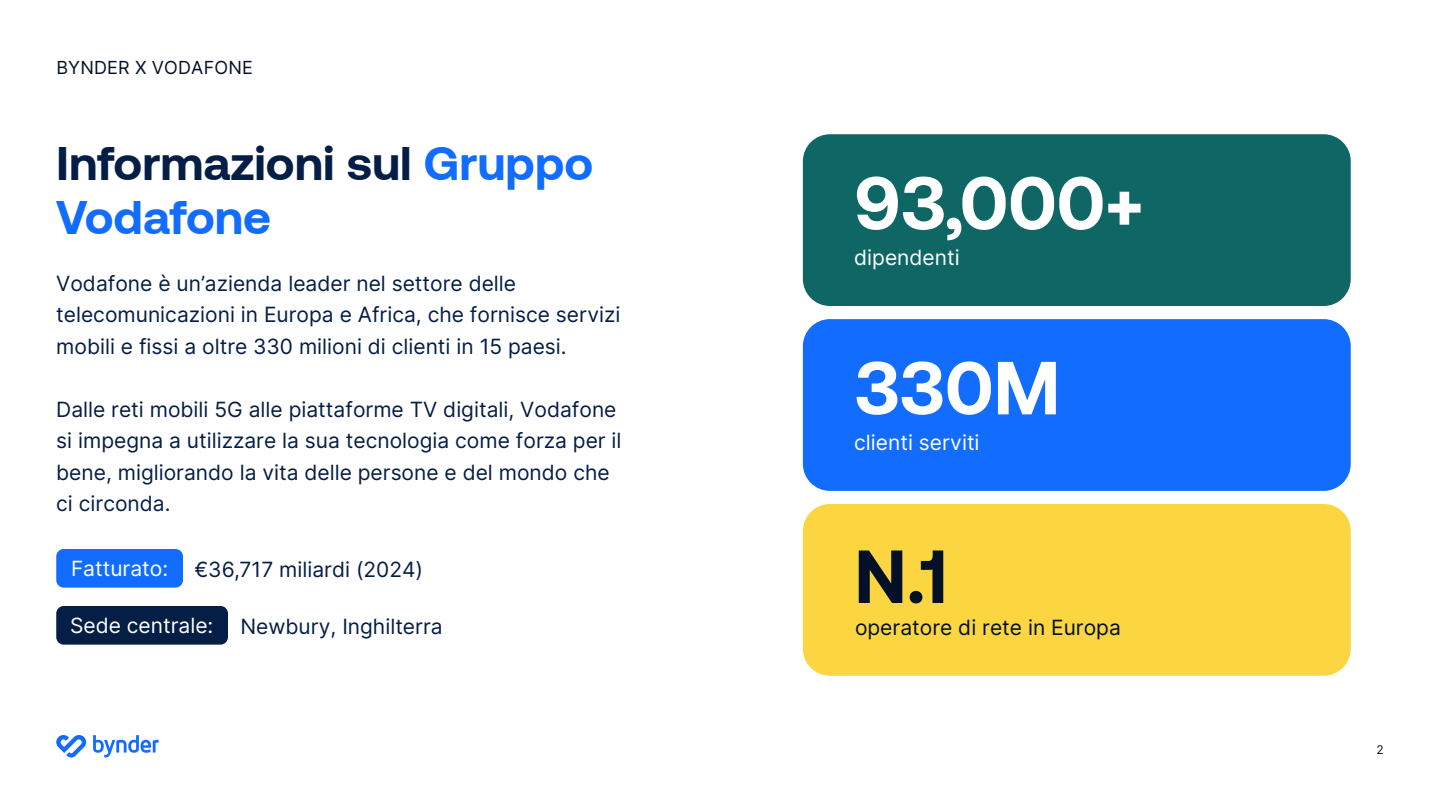
<style>
.page{position:relative;width:1440px;height:810px;background:#fff}
.page>*{position:absolute;margin:0;border:0;box-sizing:border-box;transform-origin:0 0}
.t1{font:700 75px "Aeonik";color:#fff}
.t2{font:700 75px "Aeonik";color:#031025}
.t3{font:700 48px/54px "Aeonik";color:#051e46}
.t4{font:21px/31.5px "Inter";color:#051e46}
.t5{font:21px "Inter";color:#fff}
.t6{font:21px "Inter";color:#031025}
.t7{font:18px "Inter";letter-spacing:.01em;color:#031025}
.t8{font:12px "Inter";color:#031025}
.s1{color:#126dfe}
</style>
<div class="page">
<div style="left:803px;top:134px;width:548px;height:172px;background:#0e6765;border-radius:27px"></div>
<div style="left:803px;top:319px;width:548px;height:172px;background:#126dfe;border-radius:27px"></div>
<div style="left:803px;top:504px;width:548px;height:172px;background:#fcd640;border-radius:27px"></div>
<svg style="left:93px;top:735px;width:66px;height:22px"></svg>
<svg style="left:56px;top:735px;width:30px;height:23px"></svg>
<div style="left:56px;top:549px;width:127px;height:39px;background:#126dfe;border-radius:8px"></div>
<div style="left:56px;top:606px;width:172px;height:39px;background:#051e46;border-radius:8px"></div>
<p class="t7" style="left:56px;top:54px;width:198px">BYNDER X VODAFONE</p>
<h2 class="t3" style="left:56px;top:136px;width:538px">Informazioni sul <span class="s1">Gruppo<br>Vodafone</span></h2>
<p class="t4" style="left:56px;top:267px;width:566px">Vodafone è un’azienda leader nel settore delle telecomunicazioni in Europa e Africa, che fornisce servizi mobili e fissi a oltre 330 milioni di clienti in 15 paesi.</p>
<p class="t4" style="left:56px;top:393px;width:567px">Dalle reti mobili 5G alle piattaforme TV digitali, Vodafone si impegna a utilizzare la sua tecnologia come forza per il bene, migliorando la vita delle persone e del mondo che ci circonda.</p>
<p class="t5" style="left:71px;top:553px;width:99px">Fatturato:</p>
<p class="t4" style="left:194px;top:553px;width:230px">€36,717 miliardi (2024)</p>
<p class="t4" style="left:240px;top:610px;width:204px">Newbury, Inghilterra</p>
<p class="t5" style="left:70px;top:610px;width:145px">Sede centrale:</p>
<h1 class="t1" style="left:854px;top:160px;width:291px">93,000+</h1>
<p class="t5" style="left:854px;top:242px;width:107px">dipendenti</p>
<h1 class="t1" style="left:854px;top:345px;width:208px">330M</h1>
<p class="t5" style="left:854px;top:427px;width:127px">clienti serviti</p>
<h1 class="t2" style="left:854px;top:534px;width:95px">N.1</h1>
<p class="t6" style="left:855px;top:612px;width:267px">operatore di rete in Europa</p>
<p class="t8" style="left:1376px;top:741px;width:9px">2</p>
</div>
